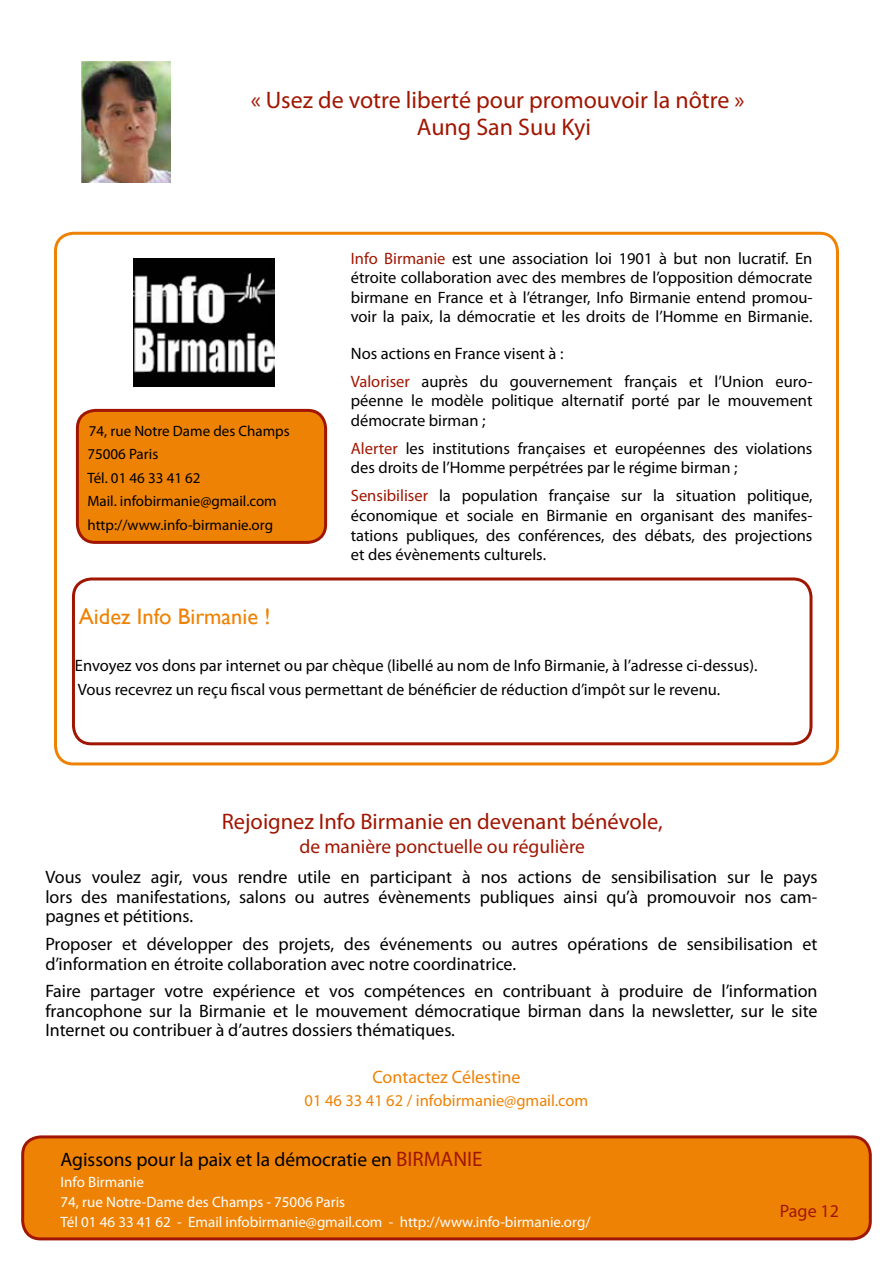
<style>
.page{position:relative;width:893px;height:1263px;background:#fff}
.page>*{position:absolute;margin:0;border:0;box-sizing:border-box;transform-origin:0 0}
.t1{font:24px/27px "Myriad Pro";color:#a01602;text-align:center}
.t2{font:22.5px "Myriad Pro";color:#a01602}
.t3{font:22.5px "Gill Sans";color:#ee8205}
.t4{font:19.5px "Myriad Pro";color:#000}
.t5{font:19.5px "Myriad Pro";color:#a01602}
.t6{font:18px/19.5px "Myriad Pro";color:#000;text-align:justify}
.t7{font:18px "Myriad Pro";color:#ee8205}
.t8{font:18px "Myriad Pro";color:#a01602}
.t9{font:16.5px/19.5px "Myriad Pro";color:#000}
.t10{font:16.5px "Myriad Pro";color:#ee8205}
.t11{font:15px/20px "Myriad Pro";color:#fff}
.t12{font:15px/23.5px "Myriad Pro";color:#000}
.s1{color:#a01602}
.s2{font-size:21px;color:#a01602}
</style>
<div class="page">
<div style="left:23px;top:1137px;width:847px;height:102px;background:#ee8205;border-radius:18px"></div>
<div style="left:21px;top:1135px;width:851px;height:105px;border:3px solid #a01602;border-radius:18px"></div>
<div style="left:54px;top:232px;width:785px;height:533px;border:3px solid #ee8205;border-radius:18px"></div>
<img style="left:134px;top:259px;width:140px;height:128px">
<div style="left:77px;top:410px;width:249px;height:132px;background:#ee8205;border-radius:18px"></div>
<div style="left:76px;top:409px;width:251px;height:135px;border:3px solid #a01602;border-radius:18px"></div>
<img style="left:82px;top:62px;width:89px;height:121px">
<div style="left:72px;top:577px;width:740px;height:168px;border:3px solid #a01602;border-radius:18px"></div>
<h1 class="t1" style="left:251px;top:86px;width:495px">« Usez de votre liberté pour promouvoir la nôtre »<br>Aung San Suu Kyi</h1>
<p class="t12" style="left:87px;top:418px;width:204px">74, rue Notre Dame des Champs<br>75006 Paris<br>Tél. 01 46 33 41 62<br>Mail. infobirmanie@gmail.com http://www.info-birmanie.org</p>
<p class="t9" style="left:351px;top:248px;width:463px;text-align:justify"><span class="s1">Info Birmanie</span> est une association loi 1901 à but non lucratif. En étroite collaboration avec des membres de l’opposition démocrate birmane en France et à l’étranger, Info Birmanie entend promou&shy;voir la paix, la démocratie et les droits de l’Homme en Birmanie.</p>
<p class="t9" style="left:351px;top:339px;width:463px;line-height:28px">Nos actions en France visent à :<br><span class="s1">Valoriser</span> auprès du gouvernement français et l’Union euro-</p>
<p class="t9" style="left:351px;top:391px;width:463px">péenne le modèle politique alternatif porté par le mouvement démocrate birman ;</p>
<p class="t9" style="left:351px;top:438px;width:463px"><span class="s1">Alerter</span> les institutions françaises et européennes des violations des droits de l’Homme perpétrées par le régime birman ;</p>
<p class="t9" style="left:351px;top:486px;width:463px;text-align:justify"><span class="s1">Sensibiliser</span> la population française sur la situation politique, économique et sociale en Birmanie en organisant des manifes&shy;tations publiques, des conférences, des débats, des projections et des évènements culturels.</p>
<h2 class="t3" style="left:79px;top:603px;width:193px">Aidez Info Birmanie !</h2>
<p class="t9" style="left:75px;top:653px;width:684px;line-height:23.5px">Envoyez vos dons par internet ou par chèque (libellé au nom de Info Birmanie, à l’adresse ci-dessus).<br>Vous recevrez un reçu fiscal vous permettant de bénéficier de réduction d’impôt sur le revenu.</p>
<h2 class="t2" style="left:222px;top:808px;width:443px">Rejoignez Info Birmanie en devenant bénévole,</h2>
<p class="t5" style="left:299px;top:834px;width:287px">de manière ponctuelle ou régulière</p>
<p class="t6" style="left:45px;top:867px;width:774px">Vous voulez agir, vous rendre utile en participant à nos actions de sensibilisation sur le pays lors des manifestations, salons ou autres évènements publiques ainsi qu’à promouvoir nos cam&shy;pagnes et pétitions.</p>
<p class="t6" style="left:45px;top:934px;width:774px">Proposer et développer des projets, des événements ou autres opérations de sensibilisation et d’information en étroite collaboration avec notre coordinatrice.</p>
<p class="t6" style="left:45px;top:981px;width:774px">Faire partager votre expérience et vos compétences en contribuant à produire de l’information francophone sur la Birmanie et le mouvement démocratique birman dans la newsletter, sur le site Internet ou contribuer à d’autres dossiers thématiques.</p>
<p class="t7" style="left:372px;top:1065px;width:150px">Contactez Célestine</p>
<p class="t10" style="left:305px;top:1090px;width:285px">01 46 33 41 62 / infobirmanie@gmail.com</p>
<p class="t4" style="left:61px;top:1147px;width:423px">Agissons pour la paix et la démocratie en <span class="s2">BIRMANIE</span></p>
<p class="t11" style="left:61px;top:1172px;width:531px">Info Birmanie<br>74, rue Notre-Dame des Champs - 75006 Paris<br>Tél 01 46 33 41 62 - Email infobirmanie@gmail.com - http://www.info-birmanie.org/</p>
<p class="t8" style="left:780px;top:1199px;width:61px">Page 12</p>
</div>
